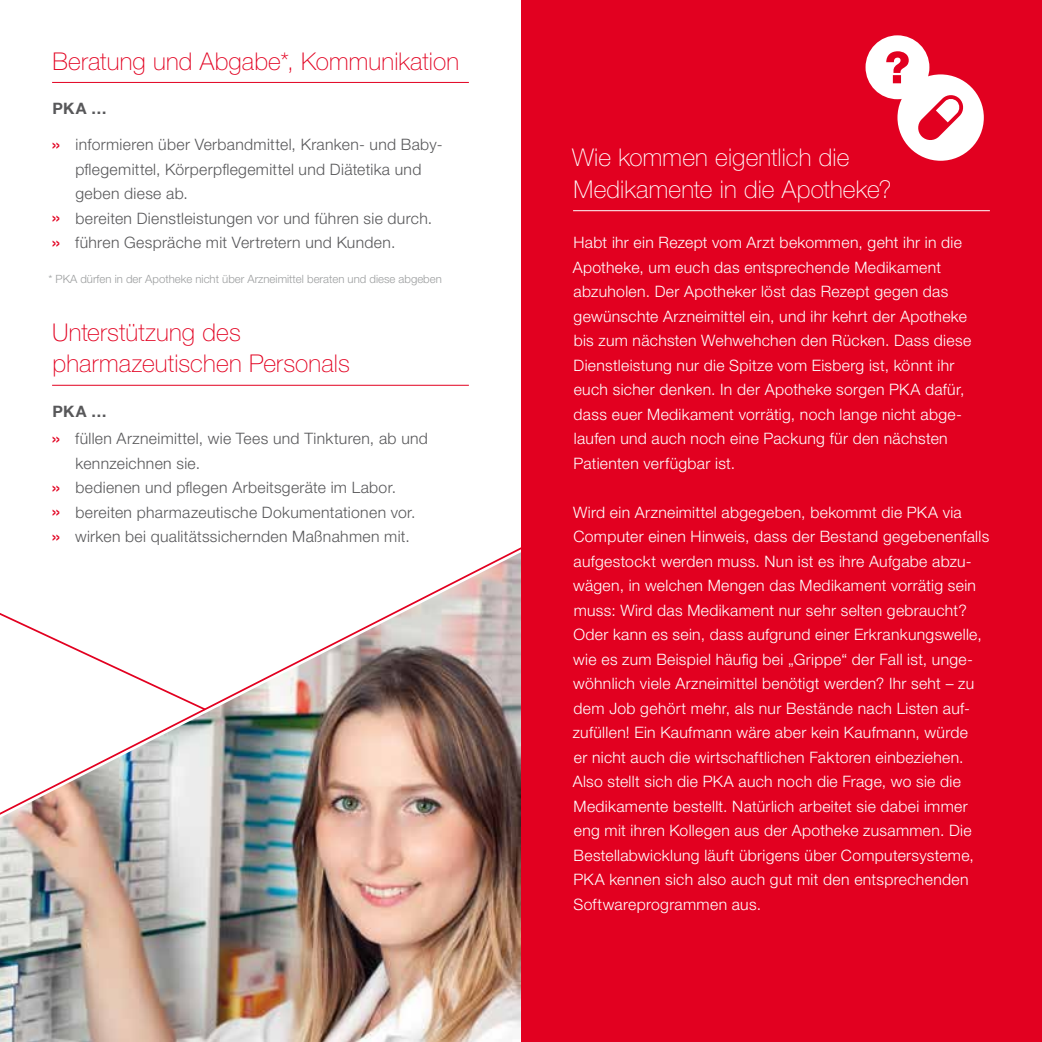
<style>
.page{position:relative;width:1042px;height:1042px;background:#fff}
.page>*{position:absolute;margin:0;border:0;box-sizing:border-box;transform-origin:0 0}
.t1{font:100 24.5px/31.5px "Helvetica Neue LT Std";letter-spacing:.01em;color:#e20020}
.t2{font:100 24.5px/31.5px "Helvetica Neue LT Std";letter-spacing:.005em;color:#fff}
.t3{font:300 15.75px/24.5px "Helvetica Neue LT Std";letter-spacing:.02em;color:#fff}
.t4{font:300 15.75px/24.5px "Helvetica Neue LT Std";letter-spacing:.02em;color:#58585a}
.t5{font:700 15.75px "Helvetica Neue LT Std";color:#58585a}
.t6{font:300 11.38px "Helvetica Neue LT Std";color:#9c9e9f}
.s1{font-weight:400;font-size:19.25px;color:#e20020}
.s2{font-weight:700}
</style>
<div class="page">
<img style="left:0;top:837px;width:521px;height:205px">
<svg style="left:0;top:830px;width:521px;height:7px;background:#b79e94"></svg>
<div style="left:521px;top:0;width:521px;height:1042px;background:#e20020"></div>
<hr style="left:573px;top:210px;width:417px;height:1px;background:#fff">
<hr style="left:52px;top:82px;width:417px;height:1px;background:#e20020">
<hr style="left:52px;top:385px;width:417px;height:1px;background:#e20020">
<div style="left:897px;top:74px;width:87px;height:87px;background:#fff;border-radius:50%"></div>
<svg style="left:918px;top:95px;width:46px;height:45px"></svg>
<div style="left:865px;top:35px;width:64px;height:64px;background:#fff;border-radius:50%"></div>
<svg style="left:886px;top:51px;width:23px;height:32px"></svg>
<img style="left:0;top:547px;width:521px;height:283px">
<h1 class="t1" style="left:53px;top:45px;width:408px">Beratung und Abgabe*, Kommunikation</h1>
<p class="t5" style="left:53px;top:99px;width:56px">PKA …</p>
<p class="t4" style="left:51px;top:132px;width:391px"><span class="s1">»</span> informieren über Verbandmittel, Kranken- und Baby-</p>
<p class="t4" style="left:75px;top:156px;width:347px">pflegemittel, Körperpflegemittel und Diätetika und</p>
<p class="t4" style="left:75px;top:181px;width:114px">geben diese ab.</p>
<p class="t4" style="left:51px;top:205px;width:382px"><span class="s1">»</span> bereiten Dienstleistungen vor und führen sie durch.</p>
<p class="t4" style="left:51px;top:230px;width:345px"><span class="s1">»</span> führen Gespräche mit Vertretern und Kunden.</p>
<p class="t6" style="left:48px;top:272px;width:395px">* PKA dürfen in der Apotheke nicht über Arzneimittel beraten und diese abgeben</p>
<h1 class="t1" style="left:52px;top:316px;width:299px">Unterstützung des pharmazeutischen Personals</h1>
<p class="t4" style="left:51px;top:397px;width:378px;line-height:27.5px"><span class="s2">PKA …<br></span><span class="s1">»</span> füllen Arzneimittel, wie Tees und Tinkturen, ab und</p>
<p class="t4" style="left:51px;top:450px;width:366px;text-indent:24px">kennzeichnen sie.<br><span class="s1">»</span> bedienen und pflegen Arbeitsgeräte im Labor.<br><span class="s1">»</span> bereiten pharmazeutische Dokumentationen vor. <span class="s1">»</span> wirken bei qualitätssichernden Maßnahmen mit.</p>
<h1 class="t2" style="left:572px;top:142px;width:321px">Wie kommen eigentlich die<br>Medikamente in die Apotheke?</h1>
<p class="t3" style="left:573px;top:230px;width:400px">Habt ihr ein Rezept vom Arzt bekommen, geht ihr in die Apotheke, um euch das entsprechende Medikament abzuholen. Der Apotheker löst das Rezept gegen das gewünschte Arzneimittel ein, und ihr kehrt der Apotheke bis zum nächsten Wehwehchen den Rücken. Dass diese Dienstleistung nur die Spitze vom Eisberg ist, könnt ihr euch sicher denken. In der Apotheke sorgen PKA dafür, dass euer Medikament vorrätig, noch lange nicht abge&shy;laufen und auch noch eine Packung für den nächsten Patienten verfügbar ist.</p>
<p class="t3" style="left:573px;top:499px;width:418px">Wird ein Arzneimittel abgegeben, bekommt die PKA via Computer einen Hinweis, dass der Bestand gegebenenfalls aufgestockt werden muss. Nun ist es ihre Aufgabe abzu&shy;wägen, in welchen Mengen das Medikament vorrätig sein muss: Wird das Medikament nur sehr selten gebraucht?<br>Oder kann es sein, dass aufgrund einer Erkrankungswelle, wie es zum Beispiel häufig bei „Grippe“ der Fall ist, unge&shy;wöhnlich viele Arzneimittel benötigt werden? Ihr seht – zu dem Job gehört mehr, als nur Bestände nach Listen auf&shy;zufüllen! Ein Kaufmann wäre aber kein Kaufmann, würde<br>er nicht auch die wirtschaftlichen Faktoren einbeziehen.<br>Also stellt sich die PKA auch noch die Frage, wo sie die Medikamente bestellt. Natürlich arbeitet sie dabei immer eng mit ihren Kollegen aus der Apotheke zusammen. Die Bestellabwicklung läuft übrigens über Computersysteme, PKA kennen sich also auch gut mit den entsprechenden Softwareprogrammen aus.</p>
</div>
